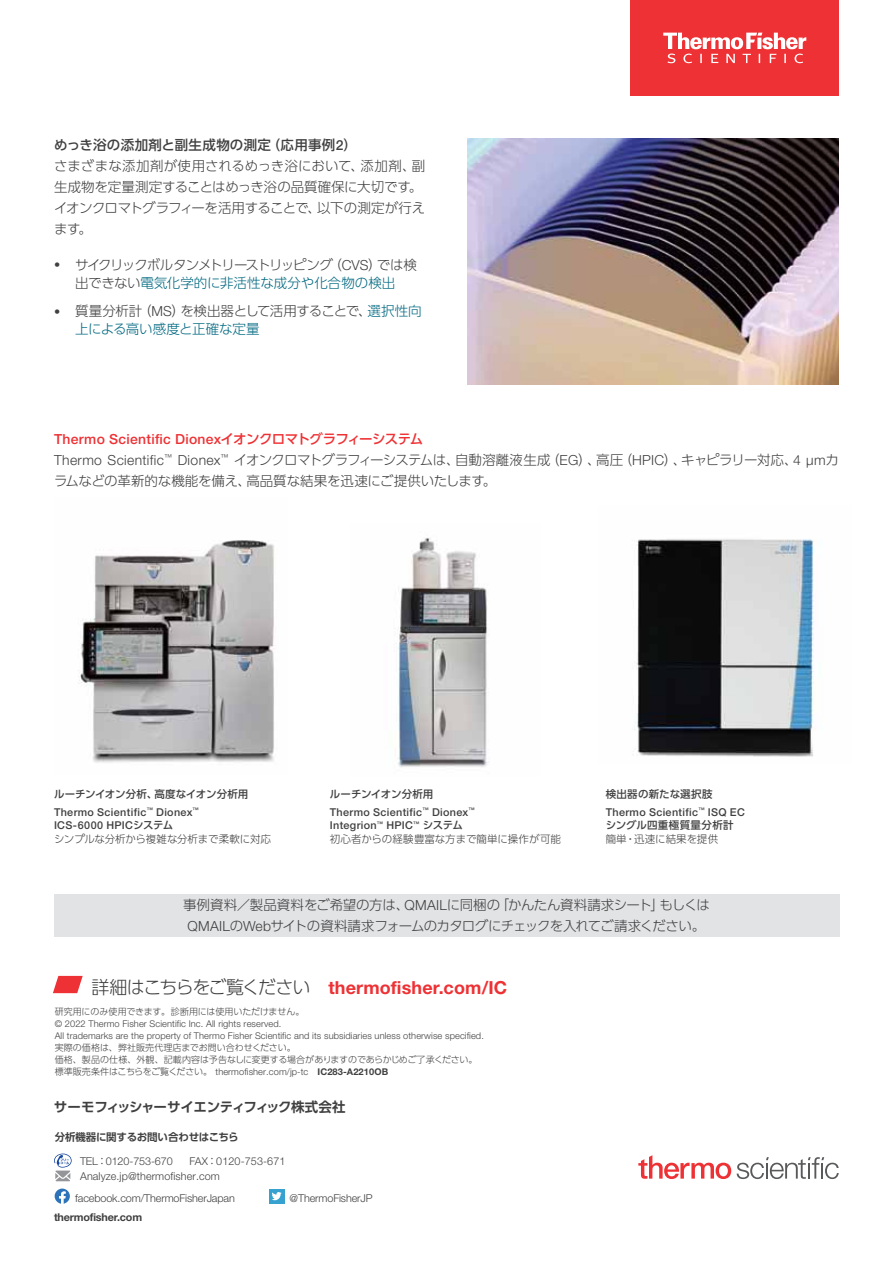
<style>
.page{position:relative;width:893px;height:1263px;background:#fff}
.page>*{position:absolute;margin:0;border:0;box-sizing:border-box;transform-origin:0 0}
.t1{font:700 18px "Helvetica Neue LTW1 G";letter-spacing:.01em;color:#ee3134}
.t2{font:500 13.95px "Helvetica Neue LTW1 G";letter-spacing:.02em;color:#ee3134}
.t3{font:13.5px/21px "UD Shin Go Pro Light 90 msp RKSJ H";letter-spacing:-.025em;color:#404041}
.t4{font:13.5px "UD Shin Go Pro Medium 90 msp RKSJ H";letter-spacing:.02em;color:#404041}
.t5{font:13.5px "UD Shin Go Pro De Bold 90 msp RKSJ H";letter-spacing:-.03em;color:#404041}
.t6{font:500 10.8px/13.5px "Helvetica Neue LTW1 G";letter-spacing:.03em;color:#404041}
.t7{font:300 10.8px "Helvetica Neue LTW1 G";letter-spacing:-.01em;color:#404041}
.t8{font:300 10.8px/15px "Helvetica Neue LTW1 G";letter-spacing:.01em;color:#404041}
.t9{font:700 10.8px "Helvetica Neue LTW1 G";letter-spacing:-.02em;color:#404041}
.t10{font:10.5px "UD Shin Go Pro Light 90 msp RKSJ H";letter-spacing:-.01em;color:#404041}
.t11{font:10.5px "UD Shin Go Pro Medium 90 msp RKSJ H";letter-spacing:.015em;color:#404041}
.t12{font:10.5px "UD Shin Go Pro De Bold 90 msp RKSJ H";letter-spacing:-.02em;color:#404041}
.t13{font:10.5px "UD Shin Go Pro Medium 90 msp RKSJ H";letter-spacing:-.005em;color:#404041}
.t14{font:300 9.3px/12px "Helvetica Neue LTW1 G";letter-spacing:.01em;color:#404041}
.t15{font:9px/12px "UD Shin Go Pro Light 90 msp RKSJ H";letter-spacing:-.01em;color:#404041}
.s1{font-family:"Helvetica Neue LTW1 G";font-weight:500;font-size:13.95px}
.s2{font-family:"Helvetica Neue LTW1 G";font-weight:300;font-size:12.3px}
.s3{font-family:"Helvetica Neue LTW1 G";font-weight:300;font-size:13.95px}
.s4{color:#006880}
.s5{font-family:"UD Shin Go Pro Medium 90 msp RKSJ H";font-weight:400;font-size:13.5px}
.s6{font-family:"UD Shin Go Pro Medium 90 msp RKSJ H";font-weight:400;font-size:10.5px}
.s7{font-family:"UD Shin Go Pro Light 90 msp RKSJ H";font-weight:400;color:#404041}
.s8{font-family:"UD Shin Go Pro Light 90 msp RKSJ H";font-weight:400;font-size:9px}
.s9{font-weight:700}
.s10{font-family:"UD Shin Go Pro Light 90 msp RKSJ H";font-weight:400;font-size:10.5px}
</style>
<div class="page">
<div style="left:630px;top:0;width:209px;height:96px;background:#ee3134"></div>
<svg style="left:663px;top:33px;width:143px;height:30px"></svg>
<svg style="left:737px;top:1157px;width:102px;height:22px"></svg>
<svg style="left:638px;top:1155px;width:93px;height:24px"></svg>
<div style="left:269px;top:1189px;width:15px;height:15px;background:#37a2cf"></div>
<svg style="left:272px;top:1192px;width:10px;height:8px"></svg>
<svg style="left:54px;top:1154px;width:18px;height:27px"></svg>
<svg style="left:55px;top:1189px;width:15px;height:15px"></svg>
<img style="left:468px;top:138px;width:371px;height:247px">
<img style="left:395px;top:538px;width:94px;height:230px">
<img style="left:634px;top:539px;width:180px;height:218px">
<img style="left:78px;top:540px;width:197px;height:223px">
<div style="left:54px;top:894px;width:785px;height:43px;background:#e2e3e4"></div>
<svg style="left:53px;top:976px;width:30px;height:17px"></svg>
<p class="t4" style="left:54px;top:140px;width:304px">めっき浴の添加剤と副生成物の測定（応用事例<span class="s1">2</span>）</p>
<p class="t3" style="left:54px;top:157px;width:373px">さまざまな添加剤が使用されるめっき浴において、添加剤、副生成物を定量測定することはめっき浴の品質確保に大切です。イオンクロマトグラフィーを活用することで、以下の測定が行えます。</p>
<p class="t3" style="left:54px;top:258px;width:365px;line-height:18px;text-align:center"><span class="s2">•</span> サイクリックボルタンメトリーストリッピング（<span class="s3">CVS</span>）では検出できない<span class="s4">電気化学的に非活性な成分や化合物の検出</span></p>
<p class="t3" style="left:75px;top:304px;width:348px;line-height:18px;text-indent:-21px"><span class="s2">•</span> 質量分析計（<span class="s3">MS</span>）を検出器として活用することで、<span class="s4">選択性向上による高い感度と正確な定量</span></p>
<p class="t2" style="left:54px;top:431px;width:371px">Thermo Scientific Dionex<span class="s5">イオンクロマトグラフィーシステム</span></p>
<p class="t3" style="left:54px;top:451px;width:786px"><span class="s3">Thermo Scientific</span><sup>™</sup> <span class="s3">Dionex</span><sup>™</sup> イオンクロマトグラフィーシステムは、自動溶離液生成（<span class="s3">EG</span>）、高圧（<span class="s3">HPIC</span>）、キャピラリー対応、<span class="s3">4 μm</span>カラムなどの革新的な機能を備え、高品質な結果を迅速にご提供いたします。</p>
<p class="t11" style="left:54px;top:790px;width:196px">ルーチンイオン分析、高度なイオン分析用</p>
<p class="t6" style="left:54px;top:806px;width:146px">Thermo Scientific<sup>™</sup> Dionex<sup>™<br></sup>ICS-6000 HPIC<span class="s6">システム</span></p>
<p class="t10" style="left:54px;top:835px;width:218px">シンプルな分析から複雑な分析まで柔軟に対応</p>
<p class="t13" style="left:330px;top:790px;width:105px">ルーチンイオン分析用</p>
<p class="t6" style="left:330px;top:806px;width:146px">Thermo Scientific<sup>™</sup> Dionex<sup>™<br></sup>Integrion<sup>™</sup> HPIC<sup>™</sup> <span class="s6">システム</span></p>
<p class="t10" style="left:330px;top:835px;width:232px">初心者からの経験豊富な方まで簡単に操作が可能</p>
<p class="t11" style="left:606px;top:790px;width:109px">検出器の新たな選択肢</p>
<p class="t6" style="left:606px;top:806px;width:141px">Thermo Scientific<sup>™</sup> ISQ EC</p>
<p class="t11" style="left:606px;top:822px;width:129px">シングル四重極質量分析計</p>
<p class="t10" style="left:606px;top:835px;width:114px">簡単・迅速に結果を提供</p>
<p class="t3" style="left:183px;top:896px;width:528px;text-align:center">事例資料／製品資料をご希望の方は、<span class="s3">QMAIL</span>に同梱の「かんたん資料請求シート」もしくは<br><span class="s3">QMAIL</span>の<span class="s3">Web</span>サイトの資料請求フォームのカタログにチェックを入れてご請求ください。</p>
<h1 class="t1" style="left:92px;top:977px;width:417px"><span class="s7">詳細はこちらをご覧ください　</span>thermofisher.com/IC</h1>
<p class="t15" style="left:55px;top:1007px;width:251px">研究用にのみ使用できます。診断用には使用いただけません。</p>
<p class="t14" style="left:55px;top:1018px;width:431px">© 2022 Thermo Fisher Scientific Inc. All rights reserved.<br>All trademarks are the property of Thermo Fisher Scientific and its subsidiaries unless otherwise specified.</p>
<p class="t15" style="left:55px;top:1043px;width:424px">実際の価格は、弊社販売代理店までお問い合わせください。<br>価格、製品の仕様、外観、記載内容は予告なしに変更する場合がありますのであらかじめご了承ください。</p>
<p class="t14" style="left:55px;top:1066px;width:335px"><span class="s8">標準販売条件はこちらをご覧ください。</span> thermofisher.com/jp-tc <span class="s9">IC283-A2210OB</span></p>
<p class="t5" style="left:54px;top:1102px;width:293px">サーモフィッシャーサイエンティフィック株式会社</p>
<p class="t12" style="left:55px;top:1133px;width:185px">分析機器に関するお問い合わせはこちら</p>
<p class="t8" style="left:80px;top:1154px;width:207px;text-indent:109px">FAX<span class="s10">：</span>0120-753-671<br>Analyze.jp@thermofisher.com</p>
<p class="t7" style="left:80px;top:1157px;width:94px">TEL<span class="s10">：</span>0120-753-670</p>
<p class="t7" style="left:75px;top:1194px;width:161px">facebook.com/ThermoFisherJapan</p>
<p class="t7" style="left:290px;top:1194px;width:85px">@ThermoFisherJP</p>
<p class="t9" style="left:54px;top:1211px;width:90px">thermofisher.com</p>
</div>
